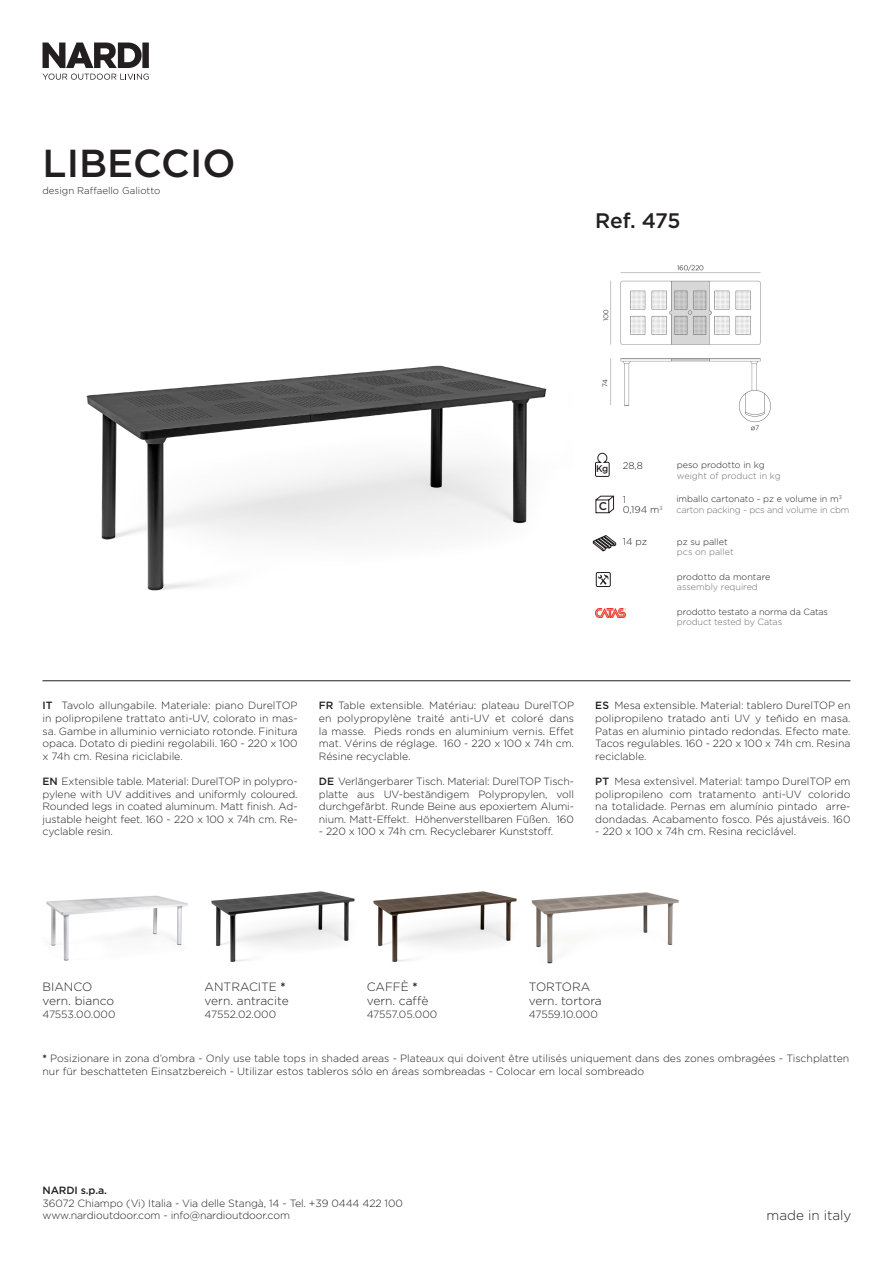
<style>
.page{position:relative;width:893px;height:1263px;background:#fff}
.page>*{position:absolute;margin:0;border:0;box-sizing:border-box;transform-origin:0 0}
.t1{font:500 39px "Gotham N";color:#231f20}
.t2{font:500 21px "Gotham N";letter-spacing:-.015em;color:#231f20}
.t3{font:300 13.5px "Gotham N";color:#231f20}
.t4{font:300 12px "Gotham N";color:#231f20}
.t5{font:500 11.25px "Gotham N";color:#231f20}
.t6{font:300 10.5px/12.6px "Gotham N";color:#231f20;text-align:justify}
.t7{font:500 10.5px "Gotham N";letter-spacing:-.01em;color:#231f20}
.t8{font:300 9.75px "Gotham N";color:#231f20}
.t9{font:500 9.75px "Gotham N";color:#231f20;scale:.93 1}
.t10{font:300 9px/10.5px "Gotham N";letter-spacing:-.01em;color:#6c6d70}
.t11{font:300 9px "Gotham N";letter-spacing:-.01em;color:#231f20}
.s1{color:#231f20}
.s2{font-weight:500}
.s3{font-weight:700}
</style>
<div class="page">
<svg style="left:43px;top:43px;width:106px;height:25px"></svg>
<svg style="left:43px;top:74px;width:106px;height:6px"></svg>
<hr style="left:43px;top:680px;width:807px;height:1px;background:#231f20">
<div style="left:596px;top:572px;width:15px;height:15px;border:1px solid #231f20"></div>
<svg style="left:598px;top:574px;width:11px;height:11px"></svg>
<img style="left:595px;top:608px;width:31px;height:9px">
<svg style="left:592px;top:535px;width:24px;height:17px"></svg>
<svg style="left:595px;top:452px;width:15px;height:25px"></svg>
<svg style="left:595px;top:495px;width:20px;height:19px"></svg>
<img style="left:46px;top:895px;width:142px;height:66px">
<img style="left:211px;top:891px;width:144px;height:71px">
<img style="left:373px;top:891px;width:144px;height:71px">
<img style="left:531px;top:892px;width:148px;height:72px">
<img style="left:86px;top:365px;width:461px;height:226px">
<img style="left:602px;top:264px;width:169px;height:167px">
<p class="t1" style="left:43px;top:141px;width:195px">LIBECCIO</p>
<p class="t8" style="left:43px;top:185px;width:119px">design Raffaello Galiotto</p>
<p class="t2" style="left:595px;top:209px;width:87px">Ref. 475</p>
<p class="t11" style="left:677px;top:460px;width:89px">peso prodotto in kg</p>
<p class="t10" style="left:677px;top:470px;width:105px">weight of product in kg</p>
<p class="t8" style="left:623px;top:460px;width:22px">28,8</p>
<p class="t9" style="left:596px;top:463px;width:15px">Kg</p>
<p class="t5" style="left:599px;top:500px;width:10px">C</p>
<p class="t10" style="left:676px;top:494px;width:175px"><span class="s1">imballo cartonato - pz e volume in m</span><sup>3 </sup>carton packing - pcs and volume in cbm</p>
<p class="t8" style="left:623px;top:494px;width:5px">1</p>
<p class="t8" style="left:623px;top:505px;width:41px">0,194 m<sup>3</sup></p>
<p class="t8" style="left:623px;top:537px;width:26px">14 pz</p>
<p class="t11" style="left:677px;top:537px;width:52px">pz su pallet</p>
<p class="t10" style="left:677px;top:547px;width:58px">pcs on pallet</p>
<p class="t11" style="left:677px;top:572px;width:95px">prodotto da montare</p>
<p class="t10" style="left:677px;top:582px;width:82px">assembly required</p>
<p class="t11" style="left:677px;top:607px;width:153px">prodotto testato a norma da Catas</p>
<p class="t10" style="left:677px;top:617px;width:107px">product tested by Catas</p>
<p class="t6" style="left:43px;top:699px;width:257px"><span class="s2">IT</span> Tavolo allungabile. Materiale: piano DurelTOP in polipropilene trattato anti-UV, colorato in mas&shy;sa. Gambe in alluminio verniciato rotonde. Finitura opaca. Dotato di piedini regolabili. 160 - 220 x 100 x 74h cm. Resina riciclabile.</p>
<p class="t6" style="left:43px;top:775px;width:257px"><span class="s2">EN</span> Extensible table. Material: DurelTOP in polypro&shy;pylene with UV additives and uniformly coloured.<br>Rounded legs in coated aluminum. Matt finish. Ad&shy;justable height feet. 160 - 220 x 100 x 74h cm. Re&shy;cyclable resin.</p>
<p class="t6" style="left:319px;top:699px;width:257px"><span class="s2">FR</span> Table extensible. Matériau: plateau DurelTOP en polypropylène traité anti-UV et coloré dans la masse. Pieds ronds en aluminium vernis. Effet mat. Vérins de réglage. 160 - 220 x 100 x 74h cm.<br>Résine recyclable.</p>
<p class="t6" style="left:319px;top:775px;width:257px"><span class="s2">DE</span> Verlängerbarer Tisch. Material: DurelTOP Tisch&shy;platte aus UV-beständigem Polypropylen, voll durchgefärbt. Runde Beine aus epoxiertem Alumi&shy;nium. Matt-Effekt. Höhenverstellbaren Füßen. 160</p>
<p class="t6" style="left:319px;top:825px;width:236px">- 220 x 100 x 74h cm. Recyclebarer Kunststoff.</p>
<p class="t6" style="left:595px;top:699px;width:257px"><span class="s2">ES</span> Mesa extensible. Material: tablero DurelTOP en polipropileno tratado anti UV y teñido en masa.<br>Patas en aluminio pintado redondas. Efecto mate.<br>Tacos regulables. 160 - 220 x 100 x 74h cm. Resina reciclable.</p>
<p class="t6" style="left:595px;top:775px;width:257px"><span class="s2">PT</span> Mesa extensìvel. Material: tampo DurelTOP em polipropileno com tratamento anti-UV colorido na totalidade. Pernas em alumínio pintado arre&shy;dondadas. Acabamento fosco. Pés ajustáveis. 160</p>
<p class="t6" style="left:595px;top:825px;width:202px">- 220 x 100 x 74h cm. Resina reciclável.</p>
<p class="t4" style="left:367px;top:980px;width:52px">CAFFÈ <span class="s3">*</span></p>
<p class="t4" style="left:367px;top:995px;width:63px">vern. caffè</p>
<p class="t6" style="left:367px;top:1008px;width:72px">47557.05.000</p>
<p class="t4" style="left:43px;top:980px;width:51px">BIANCO</p>
<p class="t4" style="left:43px;top:995px;width:73px">vern. bianco</p>
<p class="t6" style="left:43px;top:1008px;width:74px">47553.00.000</p>
<p class="t4" style="left:529px;top:980px;width:63px">TORTORA</p>
<p class="t4" style="left:529px;top:995px;width:74px">vern. tortora</p>
<p class="t6" style="left:529px;top:1008px;width:70px">47559.10.000</p>
<p class="t6" style="left:43px;top:1052px;width:808px"><span class="s3">*</span> Posizionare in zona d’ombra - Only use table tops in shaded areas - Plateaux qui doivent être utilisés uniquement dans des zones ombragées - Tischplatten nur für beschatteten Einsatzbereich - Utilizar estos tableros sólo en áreas sombreadas - Colocar em local sombreado</p>
<p class="t4" style="left:205px;top:980px;width:83px">ANTRACITE <span class="s3">*</span></p>
<p class="t4" style="left:205px;top:995px;width:86px">vern. antracite</p>
<p class="t6" style="left:205px;top:1008px;width:73px">47552.02.000</p>
<p class="t7" style="left:43px;top:1184px;width:66px">NARDI s.p.a.</p>
<p class="t6" style="left:43px;top:1196px;width:362px">36072 Chiampo (Vi) Italia - Via delle Stangà, 14 - Tel. +39 0444 422 100 www.nardioutdoor.com - info@nardioutdoor.com</p>
<p class="t3" style="left:767px;top:1207px;width:86px">made in italy</p>
</div>
